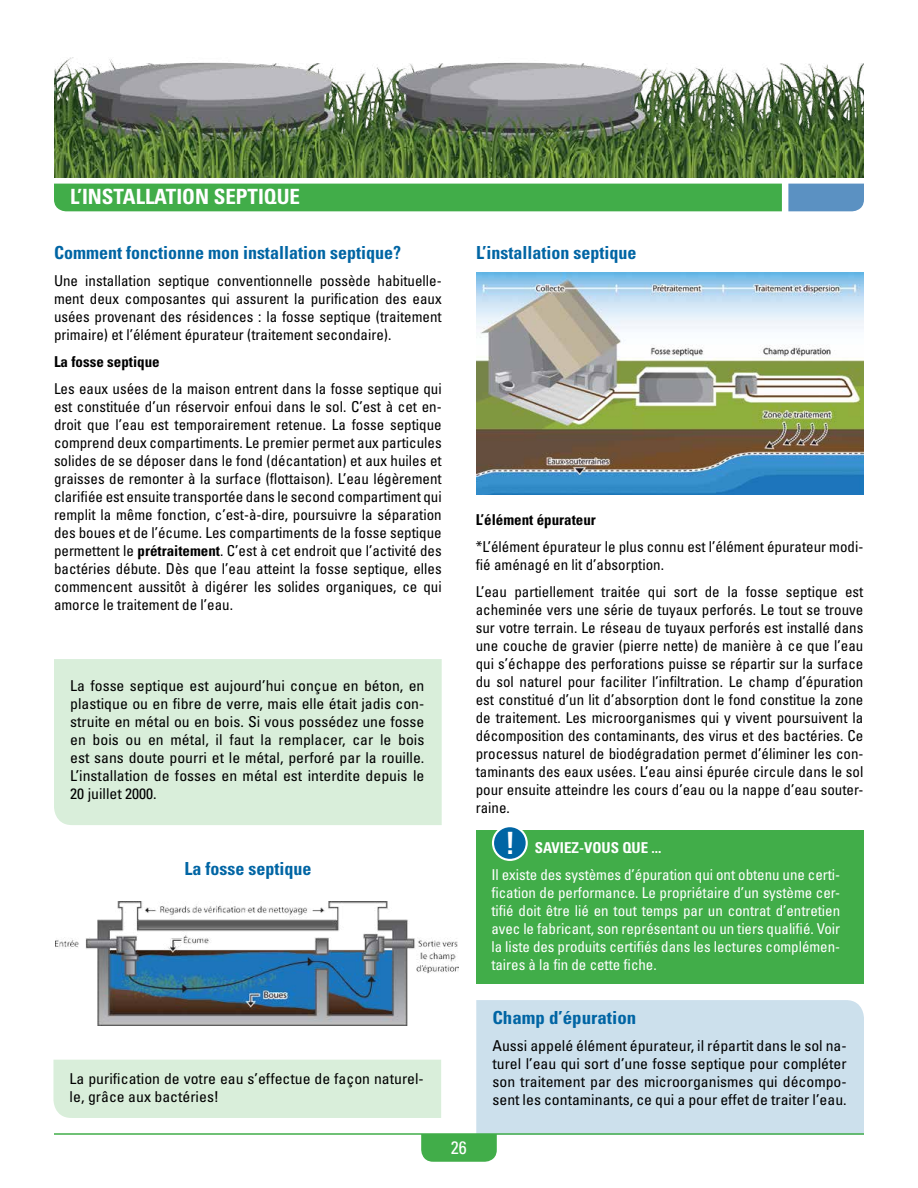
<style>
.page{position:relative;width:918px;height:1188px;background:#fff}
.page>*{position:absolute;margin:0;border:0;box-sizing:border-box;transform-origin:0 0}
.t1{font:700 condensed 30.75px "Univers";color:#fff}
.t2{font:700 condensed 21px "Univers";color:#fff}
.t3{font:700 condensed 18px "Univers";color:#0065a4}
.t4{font:700 condensed 18px "Univers";color:#0065a4;scale:1.05 1}
.t5{font:condensed 18px "Univers";color:#fff}
.t6{font:condensed 15px/18px "Univers";color:#000;text-align:justify}
.t7{font:condensed 15px/18px "Univers";color:#000;text-align:justify;scale:1.05 1}
.t8{font:condensed 15px/18px "Univers";letter-spacing:-.005em;color:#fff;text-align:justify}
.t9{font:700 condensed 15px "Univers";color:#000}
.t10{font:700 condensed 15px "Univers";color:#fff}
.s1{font-weight:700}
</style>
<div class="page">
<div style="left:476px;top:1000px;width:388px;height:133px;background:#cce0ec"></div>
<div style="left:54px;top:659px;width:388px;height:166px;background:#d9eeda"></div>
<img style="left:54px;top:57px;width:810px;height:120px">
<div style="left:54px;top:184px;width:728px;height:27px;background:#41ad49"></div>
<div style="left:788px;top:184px;width:76px;height:27px;background:#5b91c2"></div>
<svg style="left:421px;top:1135px;width:76px;height:27px;background:#49b050"></svg>
<hr style="left:54px;top:1133px;width:810px;height:2px;background:#41ad49">
<div style="left:53px;top:1060px;width:388px;height:58px;background:#d9eeda"></div>
<img style="left:56px;top:902px;width:402px;height:124px">
<img style="left:476px;top:273px;width:388px;height:222px">
<div style="left:476px;top:830px;width:388px;height:153px;background:#41ad49"></div>
<div style="left:493px;top:826px;width:34px;height:34px;background:#0065a4;border-radius:50%"></div>
<div style="left:492px;top:825px;width:36px;height:36px;border:2px solid #fff;border-radius:50%"></div>
<h2 class="t2" style="left:70px;top:184px;width:231px">L’INSTALLATION SEPTIQUE</h2>
<p class="t3" style="left:54px;top:242px;width:349px">Comment fonctionne mon installation septique?</p>
<p class="t6" style="left:54px;top:272px;width:389px">Une installation septique conventionnelle possède habituelle&shy;ment deux composantes qui assurent la purification des eaux usées provenant des résidences : la fosse septique (traitement primaire) et l’élément épurateur (traitement secondaire).</p>
<p class="t9" style="left:54px;top:353px;width:107px">La fosse septique</p>
<p class="t6" style="left:54px;top:380px;width:389px">Les eaux usées de la maison entrent dans la fosse septique qui est constituée d’un réservoir enfoui dans le sol. C’est à cet en&shy;droit que l’eau est temporairement retenue. La fosse septique comprend deux compartiments. Le premier permet aux particules solides de se déposer dans le fond (décantation) et aux huiles et graisses de remonter à la surface (flottaison). L’eau légèrement clarifiée est ensuite transportée dans le second compartiment qui remplit la même fonction, c’est-à-dire, poursuivre la séparation des boues et de l’écume. Les compartiments de la fosse septique permettent le <span class="s1">prétraitement</span>. C’est à cet endroit que l’activité des bactéries débute. Dès que l’eau atteint la fosse septique, elles commencent aussitôt à digérer les solides organiques, ce qui amorce le traitement de l’eau.</p>
<p class="t7" style="left:70px;top:677px;width:339px">La fosse septique est aujourd’hui conçue en béton, en plastique ou en fibre de verre, mais elle était jadis con&shy;struite en métal ou en bois. Si vous possédez une fosse en bois ou en métal, il faut la remplacer, car le bois est sans doute pourri et le métal, perforé par la rouille.<br>L’installation de fosses en métal est interdite depuis le 20 juillet 2000.</p>
<p class="t3" style="left:184px;top:858px;width:128px">La fosse septique</p>
<p class="t3" style="left:476px;top:242px;width:162px">L’installation septique</p>
<p class="t9" style="left:476px;top:511px;width:122px">L’élément épurateur</p>
<p class="t6" style="left:476px;top:537px;width:389px">*L’élément épurateur le plus connu est l’élément épurateur modi&shy;fié aménagé en lit d’absorption.</p>
<p class="t6" style="left:476px;top:582px;width:389px">L’eau partiellement traitée qui sort de la fosse septique est acheminée vers une série de tuyaux perforés. Le tout se trouve sur votre terrain. Le réseau de tuyaux perforés est installé dans une couche de gravier (pierre nette) de manière à ce que l’eau qui s’échappe des perforations puisse se répartir sur la surface du sol naturel pour faciliter l’infiltration. Le champ d’épuration est constitué d’un lit d’absorption dont le fond constitue la zone de traitement. Les microorganismes qui y vivent poursuivent la décomposition des contaminants, des virus et des bactéries. Ce processus naturel de biodégradation permet d’éliminer les con&shy;taminants des eaux usées. L’eau ainsi épurée circule dans le sol pour ensuite atteindre les cours d’eau ou la nappe d’eau souter&shy;raine.</p>
<p class="t10" style="left:535px;top:838px;width:128px">SAVIEZ-VOUS QUE ...</p>
<p class="t8" style="left:491px;top:865px;width:350px">Il existe des systèmes d’épuration qui ont obtenu une certi&shy;fication de performance. Le propriétaire d’un système cer&shy;tifié doit être lié en tout temps par un contrat d’entretien avec le fabricant, son représentant ou un tiers qualifié. Voir la liste des produits certifiés dans les lectures complémen&shy;taires à la fin de cette fiche.</p>
<h1 class="t1" style="left:505px;top:824px;width:12px">!</h1>
<p class="t7" style="left:70px;top:1070px;width:339px">La purification de votre eau s’effectue de façon naturel&shy;le, grâce aux bactéries!</p>
<p class="t5" style="left:451px;top:1136px;width:17px">26</p>
<p class="t4" style="left:492px;top:1006px;width:138px">Champ d’épuration</p>
<p class="t7" style="left:492px;top:1036px;width:339px">Aussi appelé élément épurateur, il répartit dans le sol na&shy;turel l’eau qui sort d’une fosse septique pour compléter son traitement par des microorganismes qui décompo&shy;sent les contaminants, ce qui a pour effet de traiter l’eau.</p>
</div>
